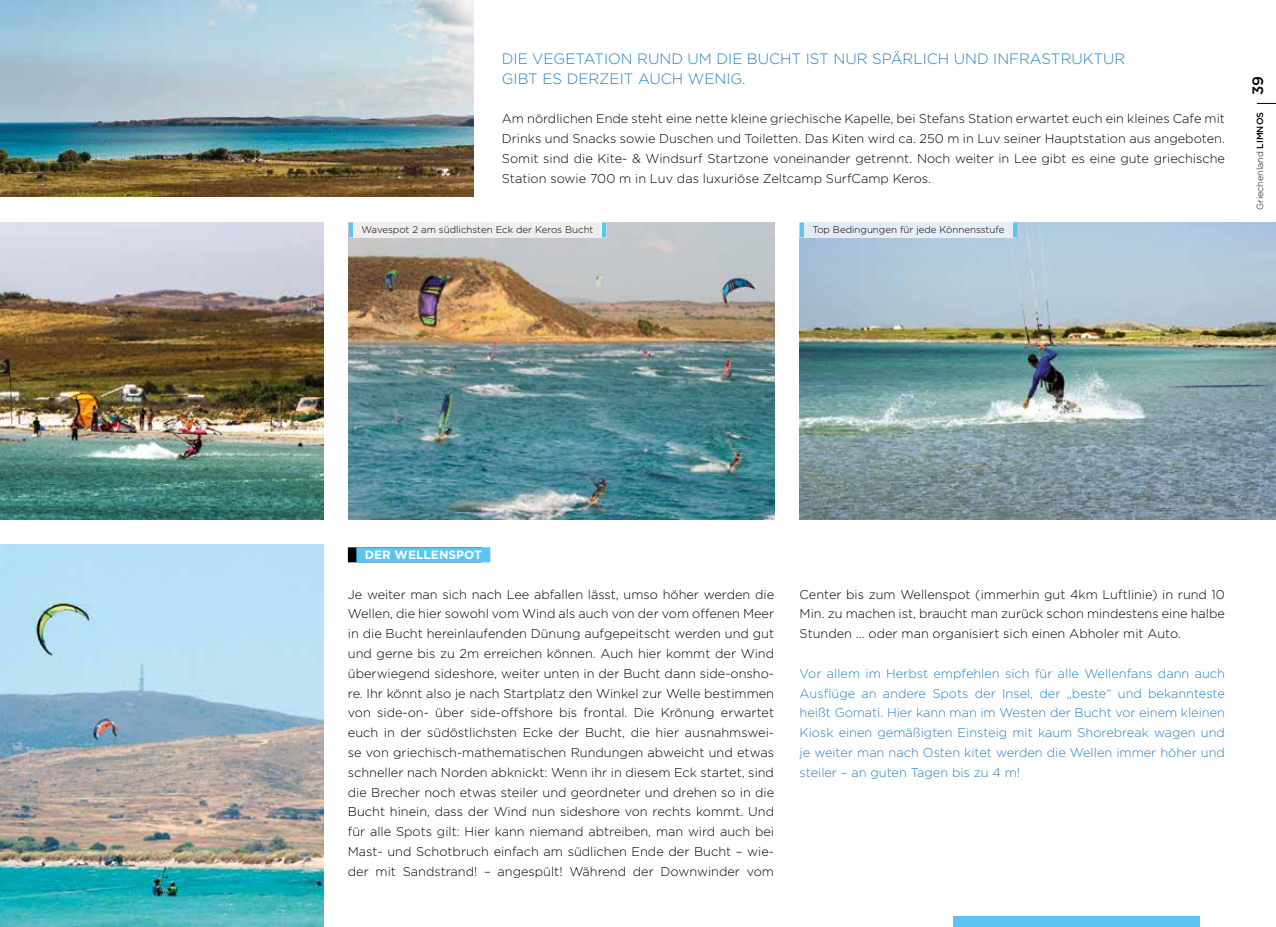
<style>
.page{position:relative;width:1276px;height:927px;background:#fff}
.page>*{position:absolute;margin:0;border:0;box-sizing:border-box;transform-origin:0 0}
.t1{font:300 15px/19.8px "Gotham";color:#2581c4}
.t2{font:500 15px "Gotham";color:#000}
.t3{font:300 12.75px/19.8px "Gotham";color:#000;text-align:justify}
.t4{font:300 12.75px/19.8px "Gotham";color:#2581c4;text-align:justify}
.t5{font:700 12px "Gotham";color:#fff}
.t6{font:300 9.75px "Gotham";color:#000}
.t7{font:300 9px "Gotham";color:#000}
.s1{font-weight:500}
</style>
<div class="page">
<img style="left:0;top:222px;width:323px;height:297px">
<img style="left:349px;top:222px;width:425px;height:297px">
<div style="left:349px;top:222px;width:257px;height:15px;background:#eee"></div>
<div style="left:600px;top:222px;width:6px;height:15px;border:4px solid #5bc5f2"></div>
<div style="left:349px;top:222px;width:6px;height:15px;border:4px solid #5bc5f2"></div>
<div style="left:348px;top:547px;width:134px;height:15px;background:#000"></div>
<div style="left:356px;top:547px;width:134px;height:15px;background:#5bc5f2"></div>
<img style="left:799px;top:222px;width:477px;height:297px">
<img style="left:0;top:545px;width:323px;height:382px">
<div style="left:799px;top:222px;width:218px;height:15px;background:#e5edf5"></div>
<div style="left:1011px;top:222px;width:6px;height:15px;border:4px solid #5bc5f2"></div>
<div style="left:799px;top:222px;width:7px;height:15px;border:4px solid #5bc5f2"></div>
<img style="left:0;top:0;width:473px;height:197px">
<svg style="left:1256px;top:103px;width:20px;height:1px"></svg>
<div style="left:952px;top:916px;width:247px;height:11px;background:#5bc5f2"></div>
<p class="t1" style="left:502px;top:48px;width:625px">DIE VEGETATION RUND UM DIE BUCHT IST NUR SPÄRLICH UND INFRASTRUKTUR<br>GIBT ES DERZEIT AUCH WENIG.</p>
<p class="t3" style="left:502px;top:109px;width:724px">Am nördlichen Ende steht eine nette kleine griechische Kapelle, bei Stefans Station erwartet euch ein kleines Cafe mit Drinks und Snacks sowie Duschen und Toiletten. Das Kiten wird ca. 250 m in Luv seiner Hauptstation aus angeboten.<br>Somit sind die Kite- &amp; Windsurf Startzone voneinander getrennt. Noch weiter in Lee gibt es eine gute griechische Station sowie 700 m in Luv das luxuriöse Zeltcamp SurfCamp Keros.</p>
<p class="t6" style="left:361px;top:224px;width:233px">Wavespot 2 am südlichsten Eck der Keros Bucht</p>
<p class="t6" style="left:812px;top:224px;width:194px">Top Bedingungen für jede Könnensstufe</p>
<p class="t2" style="left:1248px;top:95px;width:21px;rotate:-90deg">39</p>
<p class="t7" style="left:1254px;top:210px;width:99px;rotate:-90deg">Griechenland <span class="s1">LIMNOS</span></p>
<p class="t5" style="left:365px;top:547px;width:118px">DER WELLENSPOT</p>
<p class="t3" style="left:348px;top:584px;width:428px">Je weiter man sich nach Lee abfallen lässt, umso höher werden die Wellen, die hier sowohl vom Wind als auch von der vom offenen Meer in die Bucht hereinlaufenden Dünung aufgepeitscht werden und gut und gerne bis zu 2m erreichen können. Auch hier kommt der Wind überwiegend sideshore, weiter unten in der Bucht dann side-onsho&shy;re. Ihr könnt also je nach Startplatz den Winkel zur Welle bestimmen von side-on- über side-offshore bis frontal. Die Krönung erwartet euch in der südöstlichsten Ecke der Bucht, die hier ausnahmswei&shy;se von griechisch-mathematischen Rundungen abweicht und etwas schneller nach Norden abknickt: Wenn ihr in diesem Eck startet, sind die Brecher noch etwas steiler und geordneter und drehen so in die Bucht hinein, dass der Wind nun sideshore von rechts kommt. Und für alle Spots gilt: Hier kann niemand abtreiben, man wird auch bei Mast- und Schotbruch einfach am südlichen Ende der Bucht – wie&shy;der mit Sandstrand! – angespült! Während der Downwinder vom</p>
<p class="t3" style="left:799px;top:584px;width:427px">Center bis zum Wellenspot (immerhin gut 4km Luftlinie) in rund 10<br>Min. zu machen ist, braucht man zurück schon mindestens eine halbe Stunden ... oder man organisiert sich einen Abholer mit Auto.</p>
<p class="t4" style="left:799px;top:663px;width:427px">Vor allem im Herbst empfehlen sich für alle Wellenfans dann auch Ausflüge an andere Spots der Insel, der „beste“ und bekannteste heißt Gomati. Hier kann man im Westen der Bucht vor einem kleinen Kiosk einen gemäßigten Einsteig mit kaum Shorebreak wagen und je weiter man nach Osten kitet werden die Wellen immer höher und steiler – an guten Tagen bis zu 4 m!</p>
</div>
